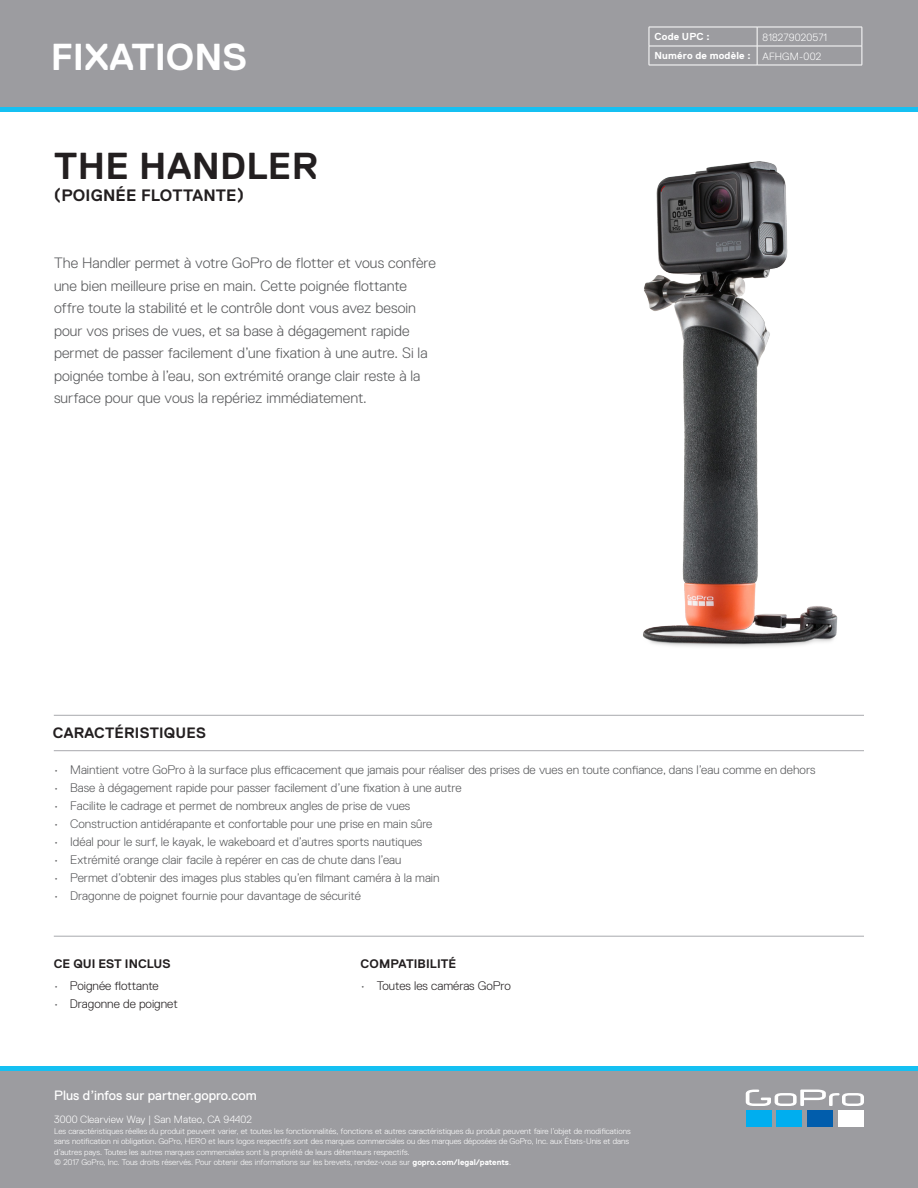
<style>
.page{position:relative;width:918px;height:1188px;background:#fff}
.page>*{position:absolute;margin:0;border:0;box-sizing:border-box;transform-origin:0 0}
.t1{font:700 37.5px "Replica Pro";letter-spacing:.01em;color:#231f20}
.t2{font:700 37.5px "Replica Pro";color:#fff}
.t3{font:700 16.5px "Replica Pro";letter-spacing:.01em;color:#231f20}
.t4{font:300 15px/22.5px "Replica Pro";letter-spacing:.005em;color:#57585a}
.t5{font:700 15px "Replica Pro";letter-spacing:.015em;color:#231f20}
.t6{font:13.5px "Replica Pro";color:#fff}
.t7{font:300 12.3px "Replica Pro";color:#57585a}
.t8{font:300 12.3px "Replica Pro";color:#231f20}
.t9{font:700 12.3px "Replica Pro";letter-spacing:.005em;color:#231f20}
.t10{font:300 10.5px "Replica Pro";letter-spacing:.005em;color:#fff}
.t11{font:700 10.2px "Replica Pro";letter-spacing:.02em;color:#fff}
.t12{font:300 8.25px/10.5px "Replica Pro";letter-spacing:.005em;color:#fff}
.s1{font-weight:700}
</style>
<div class="page">
<img style="left:643px;top:161px;width:195px;height:486px">
<hr style="left:54px;top:715px;width:810px;height:1px;background:#a8a9ad">
<hr style="left:54px;top:750px;width:810px;height:1px;background:#a8a9ad">
<hr style="left:54px;top:936px;width:810px;height:1px;background:#a8a9ad">
<div style="left:0;top:1066px;width:918px;height:122px;background:#9c9ca0"></div>
<div style="left:0;top:0;width:918px;height:107px;background:#9c9ca0"></div>
<div style="left:0;top:107px;width:918px;height:5px;background:#15c0f2"></div>
<div style="left:0;top:1066px;width:918px;height:5px;background:#15c0f2"></div>
<svg style="left:746px;top:1090px;width:118px;height:16px"></svg>
<div style="left:746px;top:1110px;width:25px;height:17px;background:#00aeef"></div>
<div style="left:777px;top:1110px;width:25px;height:17px;background:#00aeef"></div>
<div style="left:807px;top:1110px;width:26px;height:17px;background:#015dac"></div>
<div style="left:838px;top:1110px;width:26px;height:17px;background:#fff"></div>
<hr style="left:649px;top:27px;width:108px;height:1px;background:#fff">
<hr style="left:757px;top:27px;width:105px;height:1px;background:#fff">
<hr style="left:649px;top:46px;width:108px;height:1px;background:#fff">
<svg style="left:649px;top:27px;width:1px;height:38px"></svg>
<hr style="left:757px;top:46px;width:105px;height:1px;background:#fff">
<svg style="left:757px;top:27px;width:1px;height:38px"></svg>
<svg style="left:862px;top:27px;width:1px;height:38px"></svg>
<hr style="left:649px;top:65px;width:108px;height:1px;background:#fff">
<hr style="left:757px;top:65px;width:105px;height:1px;background:#fff">
<p class="t2" style="left:51px;top:36px;width:198px">FIXATIONS</p>
<p class="t1" style="left:54px;top:145px;width:266px">THE HANDLER</p>
<p class="t3" style="left:54px;top:187px;width:192px">(POIGNÉE FLOTTANTE)</p>
<p class="t4" style="left:54px;top:252px;width:383px">The Handler permet à votre GoPro de flotter et vous confère une bien meilleure prise en main. Cette poignée flottante offre toute la stabilité et le contrôle dont vous avez besoin pour vos prises de vues, et sa base à dégagement rapide permet de passer facilement d’une fixation à une autre. Si la poignée tombe à l’eau, son extrémité orange clair reste à la surface pour que vous la repériez immédiatement.</p>
<p class="t5" style="left:53px;top:725px;width:155px">CARACTÉRISTIQUES</p>
<p class="t11" style="left:654px;top:31px;width:57px">Code UPC :</p>
<p class="t10" style="left:763px;top:31px;width:66px">818279020571</p>
<p class="t11" style="left:654px;top:50px;width:98px">Numéro de modèle :</p>
<p class="t10" style="left:763px;top:50px;width:60px">AFHGM-002</p>
<p class="t7" style="left:54px;top:763px;width:6px">•</p>
<p class="t7" style="left:54px;top:781px;width:6px">•</p>
<p class="t7" style="left:54px;top:799px;width:6px">•</p>
<p class="t7" style="left:54px;top:817px;width:6px">•</p>
<p class="t7" style="left:54px;top:835px;width:6px">•</p>
<p class="t7" style="left:54px;top:853px;width:6px">•</p>
<p class="t7" style="left:54px;top:871px;width:6px">•</p>
<p class="t7" style="left:54px;top:889px;width:6px">•</p>
<p class="t7" style="left:70px;top:763px;width:747px">Maintient votre GoPro à la surface plus efficacement que jamais pour réaliser des prises de vues en toute confiance, dans l’eau comme en dehors</p>
<p class="t7" style="left:70px;top:781px;width:393px">Base à dégagement rapide pour passer facilement d’une fixation à une autre</p>
<p class="t7" style="left:70px;top:799px;width:342px">Facilite le cadrage et permet de nombreux angles de prise de vues</p>
<p class="t7" style="left:70px;top:817px;width:364px">Construction antidérapante et confortable pour une prise en main sûre</p>
<p class="t7" style="left:70px;top:835px;width:354px">Idéal pour le surf, le kayak, le wakeboard et d’autres sports nautiques</p>
<p class="t7" style="left:70px;top:853px;width:333px">Extrémité orange clair facile à repérer en cas de chute dans l’eau</p>
<p class="t7" style="left:70px;top:871px;width:371px">Permet d’obtenir des images plus stables qu’en filmant caméra à la main</p>
<p class="t7" style="left:70px;top:889px;width:292px">Dragonne de poignet fournie pour davantage de sécurité</p>
<p class="t9" style="left:54px;top:957px;width:118px">CE QUI EST INCLUS</p>
<p class="t9" style="left:361px;top:957px;width:97px">COMPATIBILITÉ</p>
<p class="t7" style="left:54px;top:979px;width:6px">•</p>
<p class="t7" style="left:54px;top:997px;width:6px">•</p>
<p class="t8" style="left:70px;top:979px;width:90px">Poignée flottante</p>
<p class="t7" style="left:361px;top:979px;width:6px">•</p>
<p class="t8" style="left:70px;top:997px;width:109px">Dragonne de poignet</p>
<p class="t8" style="left:377px;top:979px;width:136px">Toutes les caméras GoPro</p>
<p class="t6" style="left:54px;top:1088px;width:204px">Plus d’infos sur partner.gopro.com</p>
<p class="t10" style="left:54px;top:1114px;width:199px">3000 Clearview Way | San Mateo, CA 94402</p>
<p class="t12" style="left:54px;top:1126px;width:578px">Les caractéristiques réelles du produit peuvent varier, et toutes les fonctionnalités, fonctions et autres caractéristiques du produit peuvent faire l’objet de modifications sans notification ni obligation. GoPro, HERO et leurs logos respectifs sont des marques commerciales ou des marques déposées de GoPro, Inc. aux États-Unis et dans d’autres pays. Toutes les autres marques commerciales sont la propriété de leurs détenteurs respectifs.</p>
<p class="t12" style="left:54px;top:1157px;width:458px">© 2017 GoPro, Inc. Tous droits réservés. Pour obtenir des informations sur les brevets, rendez-vous sur <span class="s1">gopro.com/legal/patents</span>.</p>
</div>
